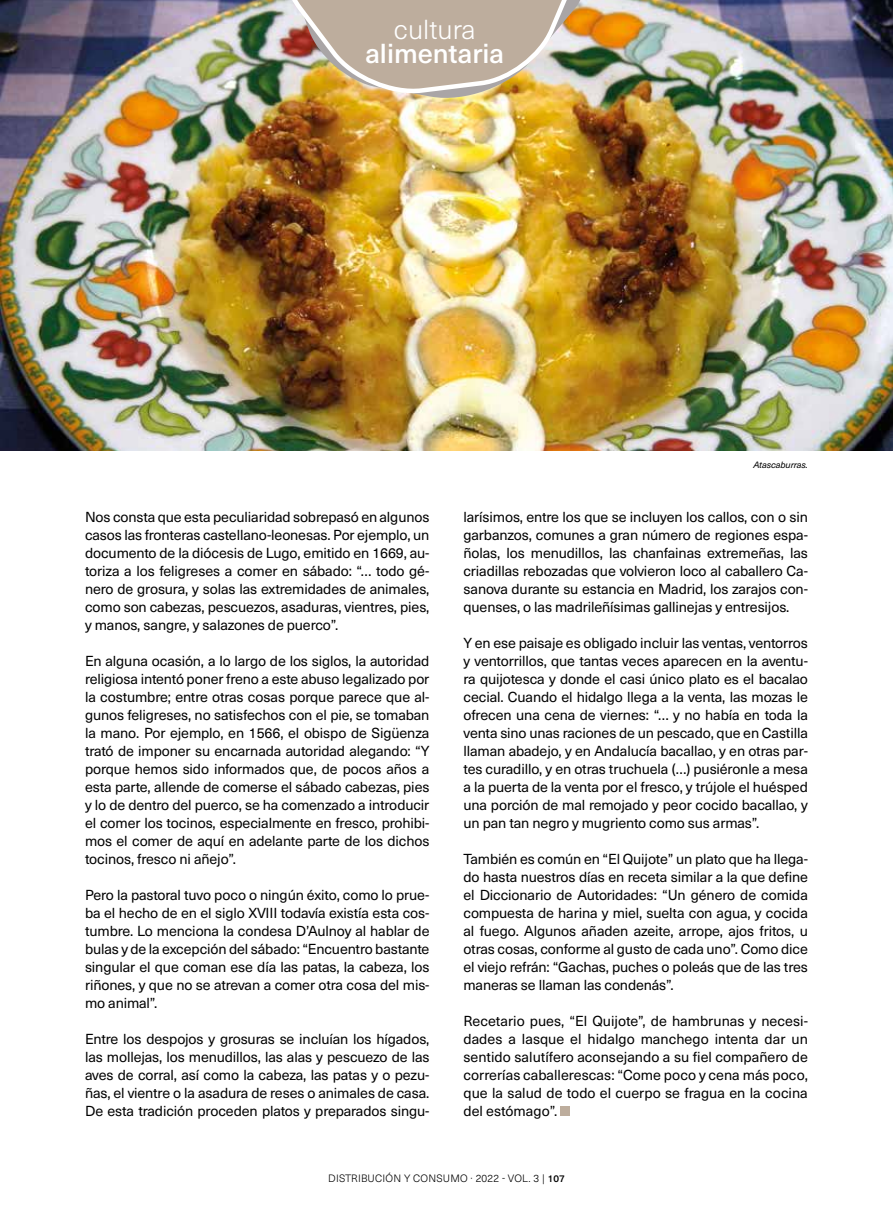
<style>
.page{position:relative;width:893px;height:1212px;background:#fff}
.page>*{position:absolute;margin:0;border:0;box-sizing:border-box;transform-origin:0 0}
.t1{font:500 27px "Neue Haas Unica";color:#fff}
.t2{font:300 27px "Neue Haas Unica";color:#fff}
.t3{font:14.25px/18px "Neue Haas Unica";letter-spacing:-.01em;color:#000;text-align:justify}
.t4{font:300 10.5px "Neue Haas Unica";letter-spacing:.02em;color:#000}
.t5{font:italic 9px "Neue Haas Unica";letter-spacing:-.01em;color:#000}
.s1{font-weight:500;font-size:9.75px}
</style>
<div class="page">
<img style="left:0;top:0;width:893px;height:451px">
<img style="left:277px;top:0;width:317px;height:103px">
<div style="left:561px;top:1106px;width:9px;height:10px;background:#bdad9d"></div>
<h1 class="t2" style="left:394px;top:10px;width:83px">cultura</h1>
<h1 class="t1" style="left:365px;top:33px;width:140px">alimentaria</h1>
<p class="t5" style="left:754px;top:458px;width:56px">Atascaburras.</p>
<p class="t3" style="left:85px;top:507px;width:346px">Nos consta que esta peculiaridad sobrepasó en algunos casos las fronteras castellano-leonesas. Por ejemplo, un documento de la diócesis de Lugo, emitido en 1669, au&shy;toriza a los feligreses a comer en sábado: “… todo gé&shy;nero de grosura, y solas las extremidades de animales, como son cabezas, pescuezos, asaduras, vientres, pies, y manos, sangre, y salazones de puerco”.</p>
<p class="t3" style="left:85px;top:651px;width:346px">En alguna ocasión, a lo largo de los siglos, la autoridad religiosa intentó poner freno a este abuso legalizado por la costumbre; entre otras cosas porque parece que al&shy;gunos feligreses, no satisfechos con el pie, se tomaban la mano. Por ejemplo, en 1566, el obispo de Sigüenza trató de imponer su encarnada autoridad alegando: “Y porque hemos sido informados que, de pocos años a esta parte, allende de comerse el sábado cabezas, pies y lo de dentro del puerco, se ha comenzado a introducir el comer los tocinos, especialmente en fresco, prohibi&shy;mos el comer de aquí en adelante parte de los dichos tocinos, fresco ni añejo”.</p>
<p class="t3" style="left:85px;top:885px;width:346px">Pero la pastoral tuvo poco o ningún éxito, como lo prue&shy;ba el hecho de en el siglo XVIII todavía existía esta cos&shy;tumbre. Lo menciona la condesa D’Aulnoy al hablar de bulas y de la excepción del sábado: “Encuentro bastante singular el que coman ese día las patas, la cabeza, los riñones, y que no se atrevan a comer otra cosa del mis&shy;mo animal”.</p>
<p class="t3" style="left:85px;top:1029px;width:346px">Entre los despojos y grosuras se incluían los hígados, las mollejas, los menudillos, las alas y pescuezo de las aves de corral, así como la cabeza, las patas y o pezu&shy;ñas, el vientre o la asadura de reses o animales de casa.<br>De esta tradición proceden platos y preparados singu-</p>
<p class="t3" style="left:463px;top:507px;width:346px">larísimos, entre los que se incluyen los callos, con o sin garbanzos, comunes a gran número de regiones espa&shy;ñolas, los menudillos, las chanfainas extremeñas, las criadillas rebozadas que volvieron loco al caballero Ca&shy;sanova durante su estancia en Madrid, los zarajos con&shy;quenses, o las madrileñísimas gallinejas y entresijos.</p>
<p class="t3" style="left:463px;top:633px;width:346px">Y en ese paisaje es obligado incluir las ventas, ventorros y ventorrillos, que tantas veces aparecen en la aventu&shy;ra quijotesca y donde el casi único plato es el bacalao cecial. Cuando el hidalgo llega a la venta, las mozas le ofrecen una cena de viernes: “… y no había en toda la venta sino unas raciones de un pescado, que en Castilla llaman abadejo, y en Andalucía bacallao, y en otras par&shy;tes curadillo, y en otras truchuela (…) pusiéronle a mesa a la puerta de la venta por el fresco, y trújole el huésped una porción de mal remojado y peor cocido bacallao, y un pan tan negro y mugriento como sus armas”.</p>
<p class="t3" style="left:463px;top:849px;width:346px">También es común en “El Quijote” un plato que ha llega&shy;do hasta nuestros días en receta similar a la que define el Diccionario de Autoridades: “Un género de comida compuesta de harina y miel, suelta con agua, y cocida al fuego. Algunos añaden azeite, arrope, ajos fritos, u otras cosas, conforme al gusto de cada uno”. Como dice el viejo refrán: “Gachas, puches o poleás que de las tres maneras se llaman las condenás”.</p>
<p class="t3" style="left:463px;top:1011px;width:346px">Recetario pues, “El Quijote”, de hambrunas y necesi&shy;dades a lasque el hidalgo manchego intenta dar un sentido salutífero aconsejando a su fiel compañero de correrías caballerescas: “Come poco y cena más poco, que la salud de todo el cuerpo se fragua en la cocina del estómago”.</p>
<p class="t4" style="left:328px;top:1170px;width:238px">DISTRIBUCIÓN Y CONSUMO · 2022 - VOL. 3 | <span class="s1">107</span></p>
</div>
